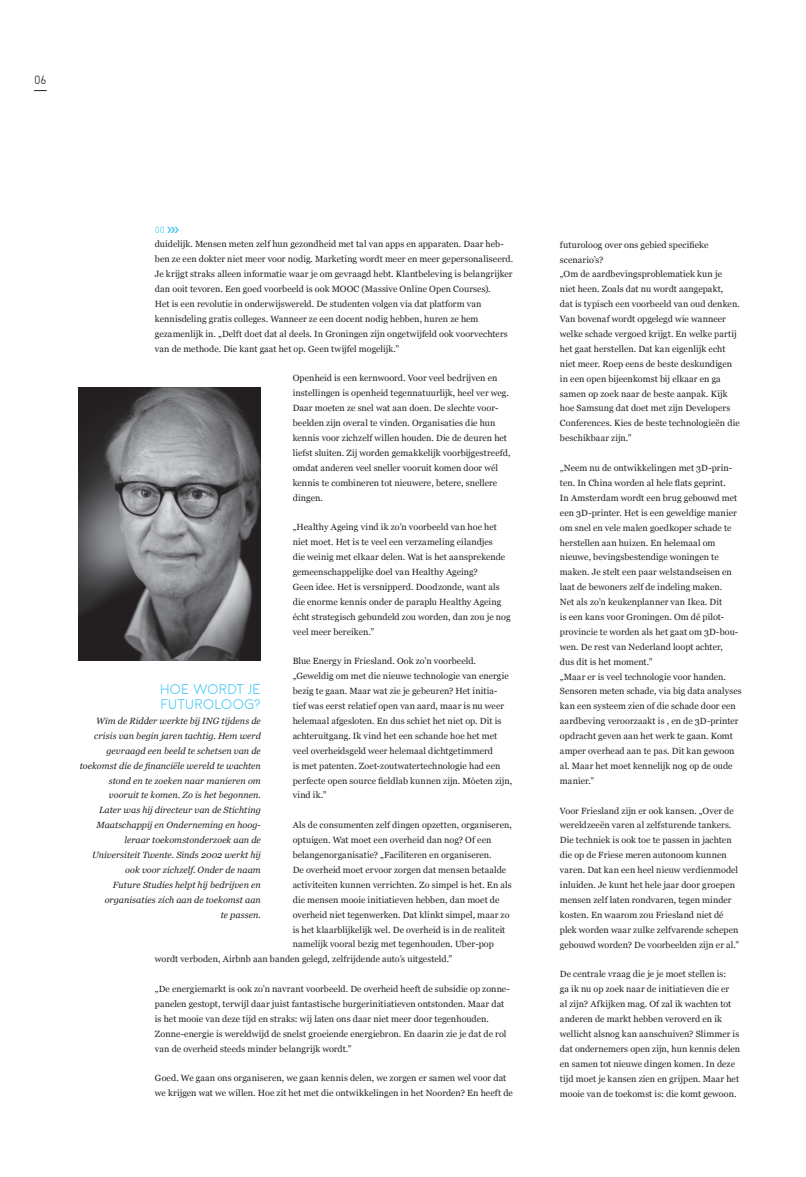
<style>
.page{position:relative;width:806px;height:1177px;background:#fff}
.page>*{position:absolute;margin:0;border:0;box-sizing:border-box;transform-origin:0 0}
.t1{font:300 14px/14.9px "Moon";color:#40c7f4}
.t2{font:300 12px "Moon";color:#231f20}
.t3{font:9px/14.9px "Georgia";color:#231f20}
.t4{font:italic 9px/14.9px "Georgia";letter-spacing:.005em;color:#231f20;text-align:right}
.t5{font:300 9px "Moon";color:#40c7f4}
</style>
<div class="page">
<svg style="left:34px;top:90px;width:13px;height:1px"></svg>
<img style="left:78px;top:387px;width:183px;height:274px">
<h2 class="t2" style="left:34px;top:72px;width:14px">06</h2>
<p class="t5" style="left:155px;top:224px;width:11px">00</p>
<p class="t3" style="left:155px;top:237px;width:359px">duidelijk. Mensen meten zelf hun gezondheid met tal van apps en apparaten. Daar heb&shy;ben ze een dokter niet meer voor nodig. Marketing wordt meer en meer gepersonaliseerd.<br>Je krijgt straks alleen informatie waar je om gevraagd hebt. Klantbeleving is belangrijker dan ooit tevoren. Een goed voorbeeld is ook MOOC (Massive Online Open Courses).<br>Het is een revolutie in onderwijswereld. De studenten volgen via dat platform van<br>kennis deling gratis colleges. Wanneer ze een docent nodig hebben, huren ze hem gezamen lijk in. „Delft doet dat al deels. In Groningen zijn ongetwijfeld ook voorvechters van de methode. Die kant gaat het op. Geen twijfel mogelijk.”</p>
<p class="t3" style="left:292px;top:371px;width:219px">Openheid is een kernwoord. Voor veel bedrijven en instellingen is openheid tegennatuurlijk, heel ver weg.<br>Daar moeten ze snel wat aan doen. De slechte voor&shy;beelden zijn overal te vinden. Organisaties die hun kennis voor zichzelf willen houden. Die de deuren het liefst sluiten. Zij worden gemakkelijk voorbijgestreefd, omdat anderen veel sneller vooruit komen door wél kennis te combineren tot nieuwere, betere, snellere dingen.</p>
<p class="t3" style="left:292px;top:520px;width:219px">„Healthy Ageing vind ik zo’n voorbeeld van hoe het niet moet. Het is te veel een verzameling eilandjes<br>die weinig met elkaar delen. Wat is het aansprekende gemeenschappelijke doel van Healthy Ageing?<br>Geen idee. Het is versnipperd. Doodzonde, want als die enorme kennis onder de paraplu Healthy Ageing écht strategisch gebundeld zou worden, dan zou je nog veel meer bereiken.”</p>
<p class="t3" style="left:292px;top:654px;width:221px">Blue Energy in Friesland. Ook zo’n voorbeeld. „Geweldig om met die nieuwe technologie van energie bezig te gaan. Maar wat zie je gebeuren? Het initia&shy;tief was eerst relatief open van aard, maar is nu weer helemaal afgesloten. En dus schiet het niet op. Dit is achter uitgang. Ik vind het een schande hoe het met veel overheidsgeld weer helemaal dichtgetimmerd<br>is met patenten. Zoet-zoutwatertechnologie had een perfecte open source fieldlab kunnen zijn. Móeten zijn, vind ik.”</p>
<p class="t3" style="left:292px;top:818px;width:220px">Als de consumenten zelf dingen opzetten, organiseren,</p>
<p class="t3" style="left:292px;top:833px;width:200px">optuigen. Wat moet een overheid dan nog? Of een</p>
<p class="t3" style="left:292px;top:848px;width:200px">belangenorganisatie? „Faciliteren en organiseren.</p>
<p class="t3" style="left:292px;top:863px;width:215px">De overheid moet ervoor zorgen dat mensen betaalde</p>
<p class="t3" style="left:292px;top:878px;width:220px">activiteiten kunnen verrichten. Zo simpel is het. En als</p>
<p class="t3" style="left:292px;top:892px;width:208px">die mensen mooie initiatieven hebben, dan moet de</p>
<p class="t3" style="left:292px;top:907px;width:218px">overheid niet tegenwerken. Dat klinkt simpel, maar zo</p>
<p class="t3" style="left:292px;top:922px;width:214px">is het klaarblijkelijk wel. De overheid is in de realiteit</p>
<p class="t3" style="left:292px;top:937px;width:202px">namelijk vooral bezig met tegenhouden. Uber-pop</p>
<p class="t3" style="left:155px;top:952px;width:299px">wordt verboden, Airbnb aan banden gelegd, zelf rijdende auto’s uitgesteld.”</p>
<p class="t3" style="left:155px;top:982px;width:356px">„De energiemarkt is ook zo’n navrant voorbeeld. De overheid heeft de subsidie op zonne&shy;panelen gestopt, terwijl daar juist fantastische burgerinitiatieven ontstonden. Maar dat is het mooie van deze tijd en straks: wij laten ons daar niet meer door tegenhouden.<br>Zonne-energie is wereldwijd de snelst groeiende energiebron. En daarin zie je dat de rol van de overheid steeds minder belangrijk wordt.”</p>
<p class="t3" style="left:155px;top:1071px;width:359px">Goed. We gaan ons organiseren, we gaan kennis delen, we zorgen er samen wel voor dat we krijgen wat we willen. Hoe zit het met die ontwikkelingen in het Noorden? En heeft de</p>
<h1 class="t1" style="left:160px;top:682px;width:102px">HOE WORDT JE<br>FUTUROLOOG?</h1>
<p class="t4" style="left:80px;top:714px;width:182px">Wim de Ridder werkte bij ING tijdens de crisis van begin jaren tachtig. Hem werd gevraagd een beeld te schetsen van de toekomst die de financiële wereld te wachten stond en te zoeken naar manieren om vooruit te komen. Zo is het begonnen.<br>Later was hij directeur van de Stichting Maatschappij en Onderneming en hoog&shy;leraar toekomstonderzoek aan de Universiteit Twente. Sinds 2002 werkt hij ook voor zichzelf. Onder de naam<br>Future Studies helpt hij bedrijven en organisaties zich aan de toekomst aan<br>te passen.</p>
<p class="t3" style="left:559px;top:237px;width:181px">futuroloog over ons gebied specifieke scenario’s?<br>„Om de aardbevingsproblematiek kun je niet heen. Zoals dat nu wordt aangepakt,<br>dat is typisch een voorbeeld van oud denken.<br>Van bovenaf wordt opgelegd wie wanneer welke schade vergoed krijgt. En welke partij het gaat herstellen. Dat kan eigenlijk echt niet meer. Roep eens de beste deskundigen in een open bijeenkomst bij elkaar en ga samen op zoek naar de beste aanpak. Kijk hoe Samsung dat doet met zijn Developers Conferences. Kies de beste technologieën die beschikbaar zijn.”</p>
<p class="t3" style="left:559px;top:461px;width:183px">„Neem nu de ontwikkelingen met 3D-prin&shy;ten. In China worden al hele flats geprint.<br>In Amsterdam wordt een brug gebouwd met een 3D-printer. Het is een geweldige manier om snel en vele malen goedkoper schade te herstellen aan huizen. En helemaal om nieuwe, bevingsbestendige woningen te maken. Je stelt een paar welstandseisen en laat de bewoners zelf de indeling maken.<br>Net als zo’n keukenplanner van Ikea. Dit<br>is een kans voor Groningen. Om dé pilot&shy;provincie te worden als het gaat om 3D-bou&shy;wen. De rest van Nederland loopt achter,<br>dus dit is het moment.”<br>„Maar er is veel technologie voor handen.<br>Sensoren meten schade, via big data analyses kan een systeem zien of die schade door een aardbeving veroorzaakt is , en de 3D-printer opdracht geven aan het werk te gaan. Komt amper overhead aan te pas. Dit kan gewoon al. Maar het moet kennelijk nog op de oude manier.”</p>
<p class="t3" style="left:559px;top:803px;width:181px">Voor Friesland zijn er ook kansen. „Over de wereldzeeën varen al zelfsturende tankers.<br>Die techniek is ook toe te passen in jachten die op de Friese meren autonoom kunnen varen. Dat kan een heel nieuw verdienmodel inluiden. Je kunt het hele jaar door groepen mensen zelf laten rondvaren, tegen minder kosten. En waarom zou Friesland niet dé plek worden waar zulke zelfvarende schepen gebouwd worden? De voorbeelden zijn er al.”</p>
<p class="t3" style="left:559px;top:967px;width:182px">De centrale vraag die je je moet stellen is:<br>ga ik nu op zoek naar de initiatieven die er<br>al zijn? Afkijken mag. Of zal ik wachten tot anderen de markt hebben veroverd en ik wellicht alsnog kan aanschuiven? Slimmer is dat ondernemers open zijn, hun kennis delen en samen tot nieuwe dingen komen. In deze tijd moet je kansen zien en grijpen. Maar het mooie van de toekomst is: die komt gewoon.</p>
</div>
